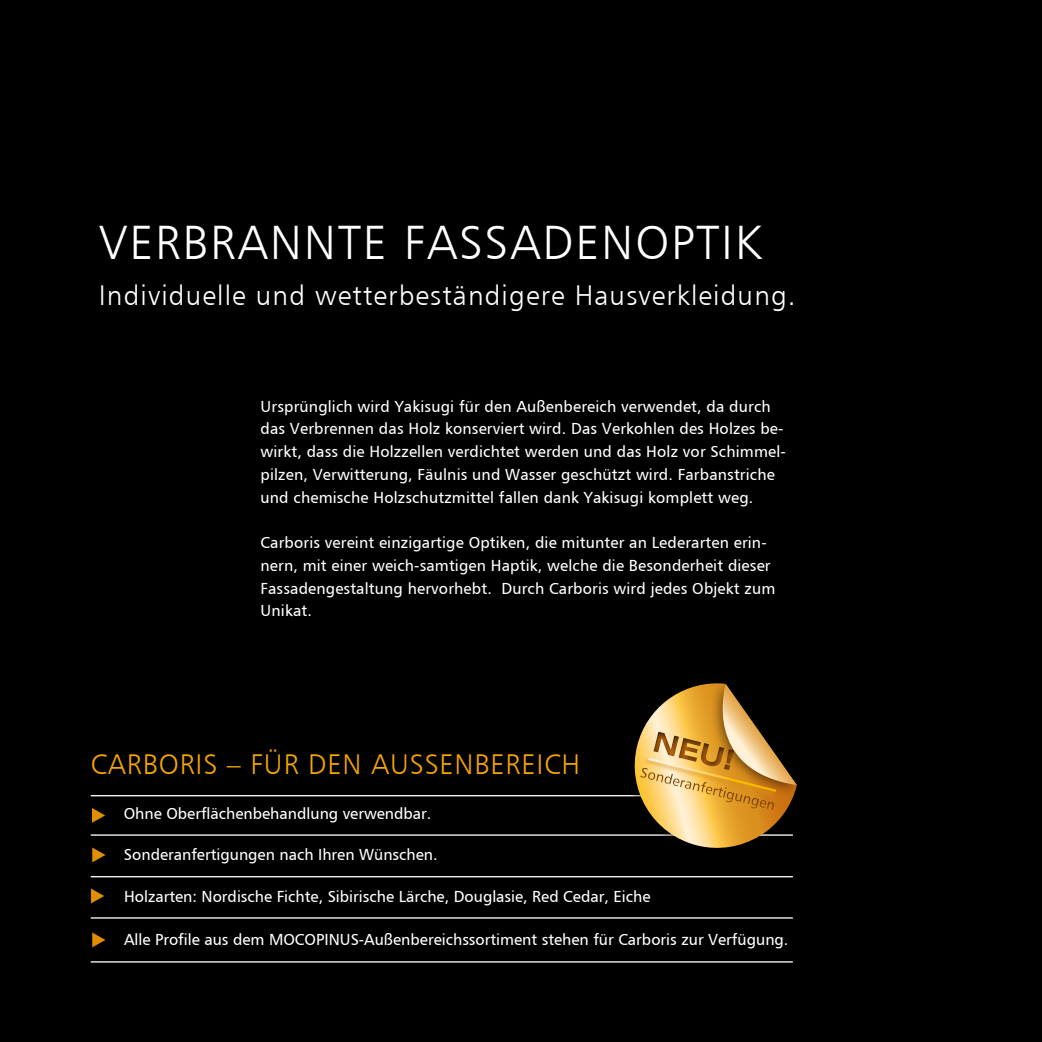
<style>
.page{position:relative;width:1042px;height:1042px;background:#000}
.page>*{position:absolute;margin:0;border:0;box-sizing:border-box;transform-origin:0 0}
.t1{font:47.25px "Humanist 777 BT Light B";letter-spacing:.04em;color:#fff}
.t2{font:28px "Humanist 777 BT Light B";letter-spacing:.04em;color:#fff}
.t3{font:28px "Humanist 777 BT Light B";letter-spacing:.03em;color:#f7a600}
.t4{font:15.75px/22.8px "Humanist 777 BT Roman B";letter-spacing:.01em;color:#fff}
</style>
<div class="page">
<hr style="left:91px;top:834px;width:702px;height:2px;background:#fff">
<hr style="left:91px;top:876px;width:702px;height:1px;background:#fff">
<hr style="left:91px;top:917px;width:702px;height:1px;background:#fff">
<hr style="left:91px;top:795px;width:702px;height:1px;background:#fff">
<hr style="left:91px;top:961px;width:702px;height:1px;background:#fff">
<svg style="left:618px;top:683px;width:179px;height:165px"></svg>
<svg style="left:92px;top:808px;width:13px;height:15px"></svg>
<svg style="left:92px;top:847px;width:13px;height:15px"></svg>
<svg style="left:91px;top:888px;width:13px;height:15px"></svg>
<svg style="left:92px;top:932px;width:13px;height:15px"></svg>
<h1 class="t1" style="left:99px;top:214px;width:664px">VERBRANNTE FASSADENOPTIK</h1>
<h2 class="t2" style="left:99px;top:278px;width:698px">Individuelle und wetterbeständigere Hausverkleidung.</h2>
<p class="t4" style="left:260px;top:394px;width:527px">Ursprünglich wird Yakisugi für den Außenbereich verwendet, da durch das Verbrennen das Holz konserviert wird. Das Verkohlen des Holzes be&shy;wirkt, dass die Holzzellen verdichtet werden und das Holz vor Schimmel&shy;pilzen, Verwitterung, Fäulnis und Wasser geschützt wird. Farbanstriche und chemische Holzschutzmittel fallen dank Yakisugi komplett weg.</p>
<p class="t4" style="left:260px;top:531px;width:516px">Carboris vereint einzigartige Optiken, die mitunter an Lederarten erin&shy;nern, mit einer weich-samtigen Haptik, welche die Besonderheit dieser Fassadengestaltung hervorhebt. Durch Carboris wird jedes Objekt zum Unikat.</p>
<h2 class="t3" style="left:91px;top:747px;width:491px">CARBORIS – FÜR DEN AUSSENBEREICH</h2>
<p class="t4" style="left:124px;top:802px;width:309px">Ohne Oberflächenbehandlung verwendbar.</p>
<p class="t4" style="left:124px;top:843px;width:315px">Sonderanfertigungen nach Ihren Wünschen.</p>
<p class="t4" style="left:124px;top:885px;width:528px">Holzarten: Nordische Fichte, Sibirische Lärche, Douglasie, Red Cedar, Eiche</p>
<p class="t4" style="left:124px;top:928px;width:666px">Alle Profile aus dem MOCOPINUS-Außenbereichssortiment stehen für Carboris zur Verfügung.</p>
</div>
